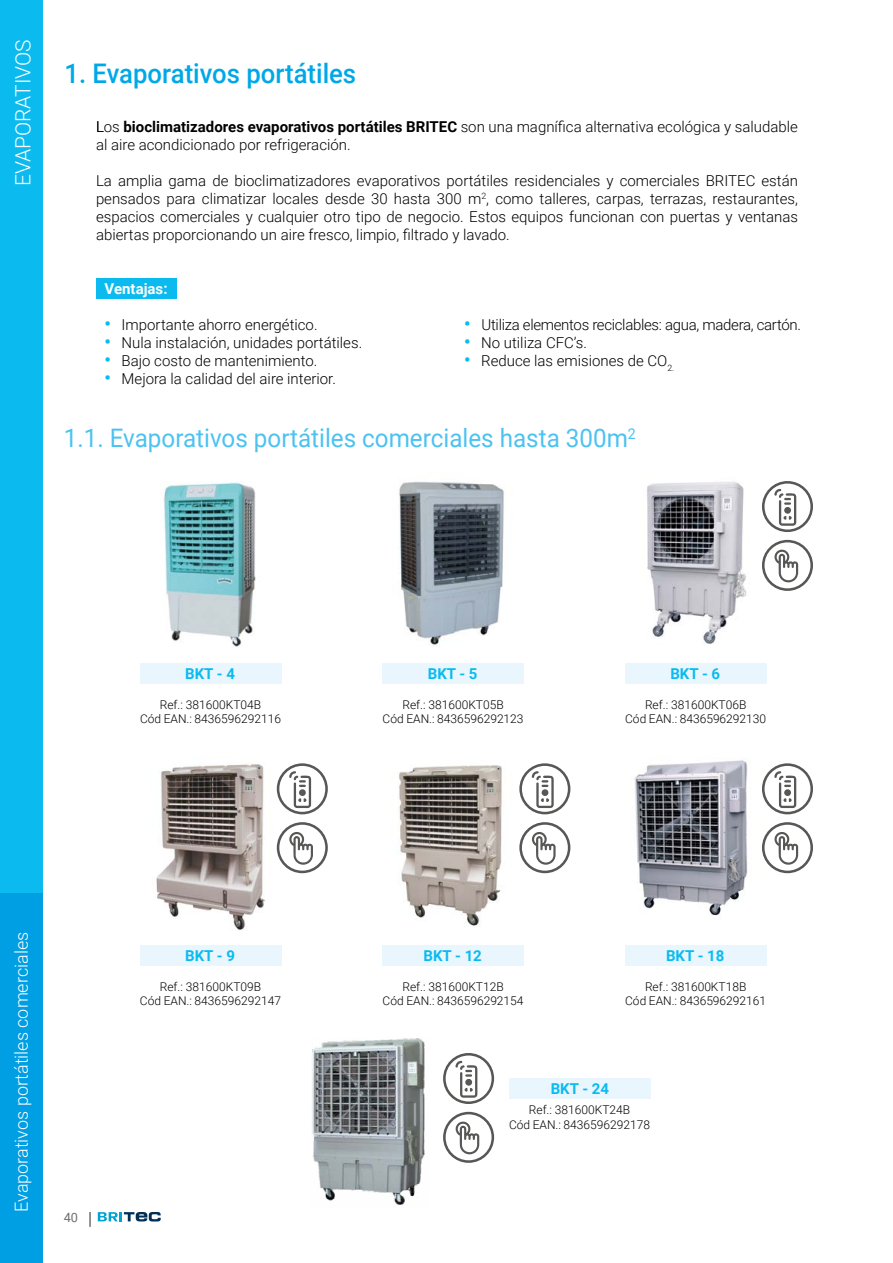
<style>
.page{position:relative;width:893px;height:1263px;background:#fff}
.page>*{position:absolute;margin:0;border:0;box-sizing:border-box;transform-origin:0 0}
.t1{font:500 27px "Roboto";color:#00a8e7;scale:.95 1}
.t2{font:25.5px "Roboto";color:#4cc2f1;scale:.95 1}
.t3{font:300 21px "Roboto";color:#fff}
.t4{font:300 18px "Roboto";color:#fff}
.t5{font:300 15px/18px "Roboto";color:#000}
.t6{font:300 15px "Roboto";letter-spacing:-.02em;color:#000}
.t7{font:700 15px "Roboto";color:#0bbbef}
.t8{font:700 15px "Roboto";color:#fff}
.t9{font:12.75px "Roboto";color:#706f6f}
.t10{font:300 12px/14.4px "Roboto";color:#000;text-align:center}
.s1{font-weight:700}
.s2{font-weight:700;font-size:18px;color:#0bbbef}
</style>
<div class="page">
<div style="left:0;top:0;width:43px;height:893px;background:#0bbbef"></div>
<div style="left:0;top:893px;width:43px;height:370px;background:#009fe3"></div>
<svg style="left:89px;top:1212px;width:2px;height:15px"></svg>
<svg style="left:98px;top:1212px;width:63px;height:9px"></svg>
<div style="left:96px;top:279px;width:80px;height:20px;background:#0bbbef"></div>
<img style="left:163px;top:481px;width:93px;height:166px">
<img style="left:399px;top:481px;width:105px;height:165px">
<img style="left:647px;top:481px;width:100px;height:163px">
<img style="left:156px;top:763px;width:109px;height:167px">
<img style="left:312px;top:1038px;width:113px;height:167px">
<img style="left:399px;top:765px;width:103px;height:161px">
<img style="left:635px;top:760px;width:113px;height:156px">
<div style="left:140px;top:663px;width:141px;height:20px;background:#e9f6fe"></div>
<div style="left:383px;top:663px;width:141px;height:20px;background:#e9f6fe"></div>
<div style="left:625px;top:663px;width:141px;height:20px;background:#e9f6fe"></div>
<div style="left:140px;top:945px;width:141px;height:21px;background:#e9f6fe"></div>
<div style="left:383px;top:945px;width:141px;height:21px;background:#e9f6fe"></div>
<div style="left:510px;top:1078px;width:141px;height:21px;background:#e9f6fe"></div>
<div style="left:625px;top:945px;width:141px;height:21px;background:#e9f6fe"></div>
<svg style="left:762px;top:481px;width:51px;height:51px"></svg>
<svg style="left:277px;top:763px;width:51px;height:51px"></svg>
<svg style="left:519px;top:763px;width:51px;height:51px"></svg>
<svg style="left:443px;top:1053px;width:51px;height:51px"></svg>
<svg style="left:762px;top:763px;width:51px;height:51px"></svg>
<svg style="left:762px;top:540px;width:51px;height:51px"></svg>
<svg style="left:277px;top:822px;width:51px;height:51px"></svg>
<svg style="left:519px;top:822px;width:51px;height:51px"></svg>
<svg style="left:443px;top:1112px;width:51px;height:51px"></svg>
<svg style="left:762px;top:822px;width:51px;height:51px"></svg>
<h3 class="t3" style="left:8px;top:186px;width:149px;rotate:-90deg">EVAPORATIVOS</h3>
<h1 class="t1" style="left:64px;top:54px;width:309px">1. Evaporativos portátiles</h1>
<p class="t5" style="left:96px;top:118px;width:703px">Los <span class="s1">bioclimatizadores evaporativos portátiles BRITEC</span> son una magnífica alternativa ecológica y saludable al aire acondicionado por refrigeración.</p>
<p class="t5" style="left:96px;top:172px;width:703px;text-align:justify">La amplia gama de bioclimatizadores evaporativos portátiles residenciales y comerciales BRITEC están pensados para climatizar locales desde 30 hasta 300 m<sup>2</sup>, como talleres, carpas, terrazas, restaurantes, espacios comerciales y cualquier otro tipo de negocio. Estos equipos funcionan con puertas y ventanas abiertas proporcionando un aire fresco, limpio, filtrado y lavado.</p>
<p class="t8" style="left:105px;top:278px;width:64px">Ventajas:</p>
<p class="t5" style="left:105px;top:315px;width:215px"><span class="s2">•</span> Importante ahorro energético.</p>
<p class="t5" style="left:105px;top:333px;width:259px"><span class="s2">•</span> Nula instalación, unidades portátiles.</p>
<p class="t5" style="left:105px;top:351px;width:214px"><span class="s2">•</span> Bajo costo de mantenimiento.</p>
<p class="t5" style="left:105px;top:369px;width:233px"><span class="s2">•</span> Mejora la calidad del aire interior.</p>
<p class="t6" style="left:464px;top:314px;width:338px"><span class="s2">•</span> Utiliza elementos reciclables: agua, madera, cartón.</p>
<p class="t5" style="left:464px;top:333px;width:124px"><span class="s2">•</span> No utiliza CFC’s.</p>
<p class="t5" style="left:464px;top:351px;width:212px"><span class="s2">•</span> Reduce las emisiones de CO<sub>2.</sub></p>
<h2 class="t2" style="left:64px;top:420px;width:604px">1.1. Evaporativos portátiles comerciales hasta 300m<sup>2</sup></h2>
<p class="t7" style="left:185px;top:663px;width:51px">BKT - 4</p>
<p class="t7" style="left:428px;top:663px;width:51px">BKT - 5</p>
<p class="t7" style="left:670px;top:663px;width:51px">BKT - 6</p>
<p class="t10" style="left:140px;top:697px;width:142px">Ref.: 381600KT04B<br>Cód EAN.: 8436596292116</p>
<p class="t10" style="left:383px;top:697px;width:142px">Ref.: 381600KT05B<br>Cód EAN.: 8436596292123</p>
<p class="t10" style="left:625px;top:697px;width:142px">Ref.: 381600KT06B<br>Cód EAN.: 8436596292130</p>
<p class="t4" style="left:9px;top:1212px;width:282px;rotate:-90deg">Evaporativos portátiles comerciales</p>
<p class="t9" style="left:64px;top:1208px;width:16px">40</p>
<p class="t7" style="left:185px;top:945px;width:51px">BKT - 9</p>
<p class="t7" style="left:423px;top:945px;width:60px">BKT - 12</p>
<p class="t10" style="left:140px;top:979px;width:142px">Ref.: 381600KT09B<br>Cód EAN.: 8436596292147</p>
<p class="t10" style="left:383px;top:979px;width:142px">Ref.: 381600KT12B<br>Cód EAN.: 8436596292154</p>
<p class="t7" style="left:666px;top:945px;width:60px">BKT - 18</p>
<p class="t10" style="left:625px;top:979px;width:142px">Ref.: 381600KT18B<br>Cód EAN.: 8436596292161</p>
<p class="t7" style="left:551px;top:1078px;width:60px">BKT - 24</p>
<p class="t10" style="left:509px;top:1102px;width:142px">Ref.: 381600KT24B<br>Cód EAN.: 8436596292178</p>
</div>
